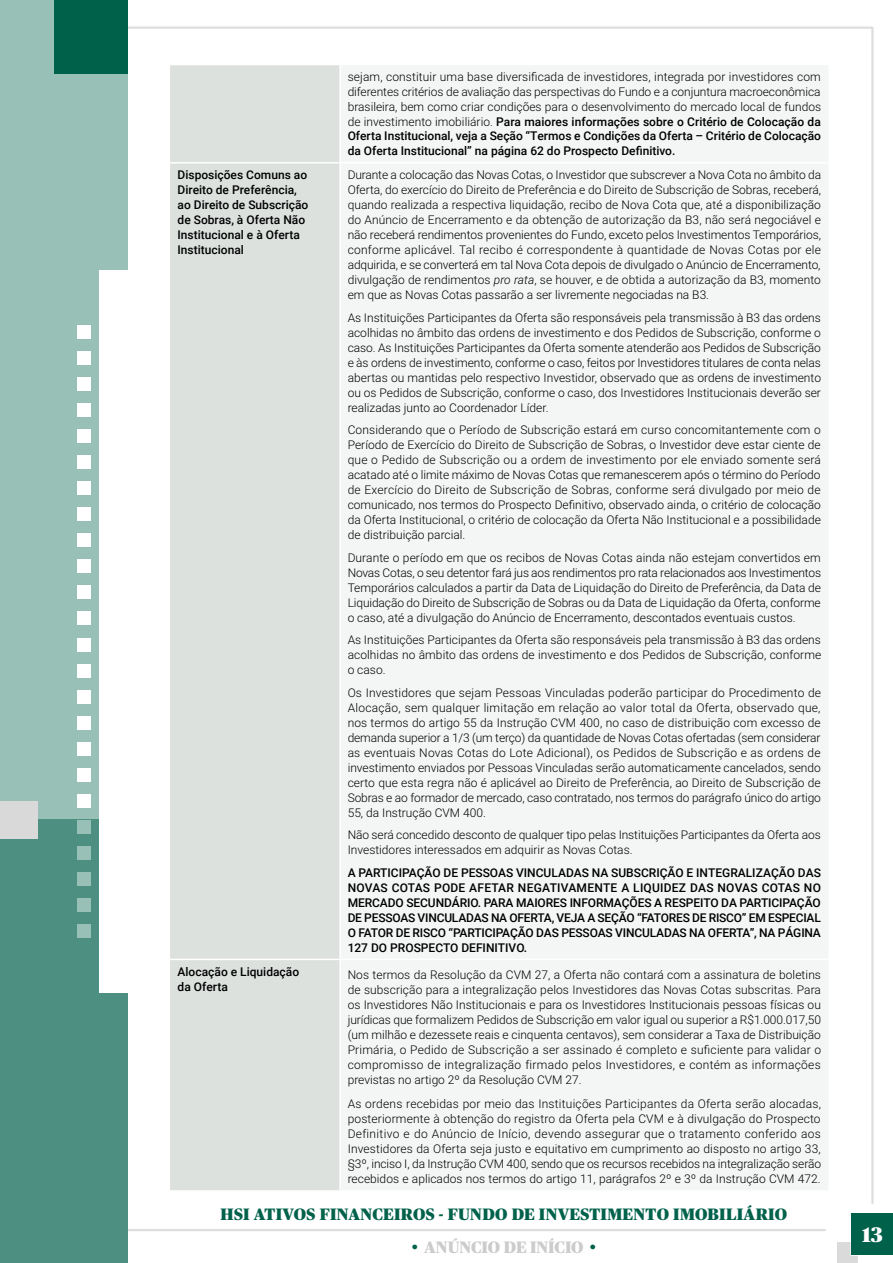
<style>
.page{position:relative;width:893px;height:1263px;background:#fff}
.page>*{position:absolute;margin:0;border:0;box-sizing:border-box;transform-origin:0 0}
.t1{font:900 21px "Publico";color:#fff}
.t2{font:900 16.5px "Publico";letter-spacing:.02em;color:#00614b}
.t3{font:900 16.5px "Publico";color:#ccc}
.t4{font:300 12px/15px "Roboto";color:#000;text-align:justify}
.t5{font:500 12px/15px "Roboto";color:#000}
.s1{font-weight:500}
.s2{font-style:italic}
.s3{font-size:18px;color:#00614b}
</style>
<div class="page">
<div style="left:852px;top:1213px;width:41px;height:41px;background:#00614b"></div>
<svg style="left:837px;top:1242px;width:21px;height:21px"></svg>
<hr style="left:871px;top:27px;width:3px;height:1177px;background:#ccc">
<hr style="left:0;top:1229px;width:826px;height:2px;background:#ccc">
<hr style="left:60px;top:27px;width:812px;height:2px;background:#ccc">
<div style="left:0;top:0;width:128px;height:1263px;background:#99c0b7"></div>
<div style="left:0;top:820px;width:128px;height:443px;background:#4d9081"></div>
<div style="left:99px;top:270px;width:29px;height:723px;background:#fff"></div>
<div style="left:54px;top:0;width:74px;height:73px;background:#00614b"></div>
<div style="left:0;top:801px;width:37px;height:37px;background:#d9d9d9"></div>
<div style="left:78px;top:742px;width:13px;height:13px;background:#fff"></div>
<div style="left:78px;top:768px;width:13px;height:13px;background:#fff"></div>
<div style="left:78px;top:794px;width:13px;height:13px;background:#fff"></div>
<div style="left:78px;top:820px;width:13px;height:13px;background:#99c0b7"></div>
<div style="left:78px;top:846px;width:13px;height:13px;background:#99c0b7"></div>
<div style="left:78px;top:872px;width:13px;height:13px;background:#99c0b7"></div>
<div style="left:78px;top:898px;width:13px;height:13px;background:#99c0b7"></div>
<div style="left:78px;top:924px;width:13px;height:13px;background:#99c0b7"></div>
<div style="left:78px;top:534px;width:13px;height:13px;background:#fff"></div>
<div style="left:78px;top:560px;width:13px;height:13px;background:#fff"></div>
<div style="left:78px;top:586px;width:13px;height:13px;background:#fff"></div>
<div style="left:78px;top:612px;width:13px;height:13px;background:#fff"></div>
<div style="left:78px;top:638px;width:13px;height:13px;background:#fff"></div>
<div style="left:78px;top:664px;width:13px;height:13px;background:#fff"></div>
<div style="left:78px;top:690px;width:13px;height:13px;background:#fff"></div>
<div style="left:78px;top:716px;width:13px;height:13px;background:#fff"></div>
<div style="left:78px;top:326px;width:13px;height:13px;background:#fff"></div>
<div style="left:78px;top:352px;width:13px;height:13px;background:#fff"></div>
<div style="left:78px;top:378px;width:13px;height:13px;background:#fff"></div>
<div style="left:78px;top:404px;width:13px;height:13px;background:#fff"></div>
<div style="left:78px;top:430px;width:13px;height:13px;background:#fff"></div>
<div style="left:78px;top:456px;width:13px;height:13px;background:#fff"></div>
<div style="left:78px;top:482px;width:13px;height:13px;background:#fff"></div>
<div style="left:78px;top:508px;width:13px;height:13px;background:#fff"></div>
<div style="left:170px;top:65px;width:169px;height:1125px;background:#dce1de"></div>
<div style="left:341px;top:66px;width:487px;height:1124px;background:#f4f5f5"></div>
<hr style="left:170px;top:162px;width:170px;height:2px;background:#fff">
<hr style="left:340px;top:162px;width:488px;height:2px;background:#fff">
<hr style="left:170px;top:959px;width:170px;height:1px;background:#fff">
<hr style="left:340px;top:959px;width:488px;height:1px;background:#fff">
<p class="t4" style="left:348px;top:69px;width:475px">sejam, constituir uma base diversificada de investidores, integrada por investidores com diferentes critérios de avaliação das perspectivas do Fundo e a conjuntura macroeconômica brasileira, bem como criar condições para o desenvolvimento do mercado local de fundos de investimento imobiliário. <span class="s1">Para maiores informações sobre o Critério de Colocação da Oferta Institucional, veja a Seção “Termos e Condições da Oferta – Critério de Colocação da Oferta Institucional” na página 62 do Prospecto Definitivo.</span></p>
<p class="t5" style="left:178px;top:167px;width:132px">Disposições Comuns ao<br>Direito de Preferência, ao Direito de Subscrição de Sobras, à Oferta Não<br>Institucional e à Oferta<br>Institucional</p>
<p class="t4" style="left:348px;top:167px;width:475px">Durante a colocação das Novas Cotas, o Investidor que subscrever a Nova Cota no âmbito da Oferta, do exercício do Direito de Preferência e do Direito de Subscrição de Sobras, receberá, quando realizada a respectiva liquidação, recibo de Nova Cota que, até a disponibilização do Anúncio de Encerramento e da obtenção de autorização da B3, não será negociável e não receberá rendimentos provenientes do Fundo, exceto pelos Investimentos Temporários, conforme aplicável. Tal recibo é correspondente à quantidade de Novas Cotas por ele adquirida, e se converterá em tal Nova Cota depois de divulgado o Anúncio de Encerramento, divulgação de rendimentos <span class="s2">pro rata</span>, se houver, e de obtida a autorização da B3, momento em que as Novas Cotas passarão a ser livremente negociadas na B3.</p>
<p class="t4" style="left:348px;top:310px;width:475px">As Instituições Participantes da Oferta são responsáveis pela transmissão à B3 das ordens acolhidas no âmbito das ordens de investimento e dos Pedidos de Subscrição, conforme o caso. As Instituições Participantes da Oferta somente atenderão aos Pedidos de Subscrição e às ordens de investimento, conforme o caso, feitos por Investidores titulares de conta nelas abertas ou mantidas pelo respectivo Investidor, observado que as ordens de investimento ou os Pedidos de Subscrição, conforme o caso, dos Investidores Institucionais deverão ser realizadas junto ao Coordenador Líder.</p>
<p class="t4" style="left:348px;top:422px;width:475px">Considerando que o Período de Subscrição estará em curso concomitantemente com o Período de Exercício do Direito de Subscrição de Sobras, o Investidor deve estar ciente de que o Pedido de Subscrição ou a ordem de investimento por ele enviado somente será acatado até o limite máximo de Novas Cotas que remanescerem após o término do Período de Exercício do Direito de Subscrição de Sobras, conforme será divulgado por meio de comunicado, nos termos do Prospecto Definitivo, observado ainda, o critério de colocação da Oferta Institucional, o critério de colocação da Oferta Não Institucional e a possibilidade de distribuição parcial.</p>
<p class="t4" style="left:348px;top:550px;width:475px">Durante o período em que os recibos de Novas Cotas ainda não estejam convertidos em Novas Cotas, o seu detentor fará jus aos rendimentos pro rata relacionados aos Investimentos Temporários calculados a partir da Data de Liquidação do Direito de Preferência, da Data de Liquidação do Direito de Subscrição de Sobras ou da Data de Liquidação da Oferta, conforme o caso, até a divulgação do Anúncio de Encerramento, descontados eventuais custos.</p>
<p class="t4" style="left:348px;top:632px;width:475px">As Instituições Participantes da Oferta são responsáveis pela transmissão à B3 das ordens acolhidas no âmbito das ordens de investimento e dos Pedidos de Subscrição, conforme o caso.</p>
<p class="t4" style="left:348px;top:685px;width:475px">Os Investidores que sejam Pessoas Vinculadas poderão participar do Procedimento de Alocação, sem qualquer limitação em relação ao valor total da Oferta, observado que, nos termos do artigo 55 da Instrução CVM 400, no caso de distribuição com excesso de demanda superior a 1/3 (um terço) da quantidade de Novas Cotas ofertadas (sem considerar as eventuais Novas Cotas do Lote Adicional), os Pedidos de Subscrição e as ordens de investimento enviados por Pessoas Vinculadas serão automaticamente cancelados, sendo certo que esta regra não é aplicável ao Direito de Preferência, ao Direito de Subscrição de Sobras e ao formador de mercado, caso contratado, nos termos do parágrafo único do artigo 55, da Instrução CVM 400.</p>
<p class="t4" style="left:348px;top:827px;width:475px">Não será concedido desconto de qualquer tipo pelas Instituições Participantes da Oferta aos<br>Investidores interessados em adquirir as Novas Cotas.</p>
<p class="t5" style="left:348px;top:865px;width:475px;text-align:justify">A PARTICIPAÇÃO DE PESSOAS VINCULADAS NA SUBSCRIÇÃO E INTEGRALIZAÇÃO DAS NOVAS COTAS PODE AFETAR NEGATIVAMENTE A LIQUIDEZ DAS NOVAS COTAS NO MERCADO SECUNDÁRIO. PARA MAIORES INFORMAÇÕES A RESPEITO DA PARTICIPAÇÃO DE PESSOAS VINCULADAS NA OFERTA, VEJA A SEÇÃO “FATORES DE RISCO” EM ESPECIAL O FATOR DE RISCO “PARTICIPAÇÃO DAS PESSOAS VINCULADAS NA OFERTA”, NA PÁGINA 127 DO PROSPECTO DEFINITIVO.</p>
<p class="t5" style="left:178px;top:964px;width:123px">Alocação e Liquidação da Oferta</p>
<p class="t4" style="left:348px;top:967px;width:475px">Nos termos da Resolução da CVM 27, a Oferta não contará com a assinatura de boletins de subscrição para a integralização pelos Investidores das Novas Cotas subscritas. Para os Investidores Não Institucionais e para os Investidores Institucionais pessoas físicas ou jurídicas que formalizem Pedidos de Subscrição em valor igual ou superior a R$1.000.017,50 (um milhão e dezessete reais e cinquenta centavos), sem considerar a Taxa de Distribuição Primária, o Pedido de Subscrição a ser assinado é completo e suficiente para validar o compromisso de integralização firmado pelos Investidores, e contém as informações previstas no artigo 2º da Resolução CVM 27.</p>
<p class="t4" style="left:348px;top:1096px;width:475px">As ordens recebidas por meio das Instituições Participantes da Oferta serão alocadas, posteriormente à obtenção do registro da Oferta pela CVM e à divulgação do Prospecto Definitivo e do Anúncio de Início, devendo assegurar que o tratamento conferido aos Investidores da Oferta seja justo e equitativo em cumprimento ao disposto no artigo 33, §3º, inciso I, da Instrução CVM 400, sendo que os recursos recebidos na integralização serão recebidos e aplicados nos termos do artigo 11, parágrafos 2º e 3º da Instrução CVM 472.</p>
<h2 class="t2" style="left:221px;top:1205px;width:568px">HSI ATIVOS FINANCEIROS - FUNDO DE INVESTIMENTO IMOBILIÁRIO</h2>
<h2 class="t3" style="left:412px;top:1238px;width:185px"><span class="s3">•</span> ANÚNCIO DE INÍCIO <span class="s3">•</span></h2>
<h1 class="t1" style="left:862px;top:1223px;width:22px">13</h1>
</div>
